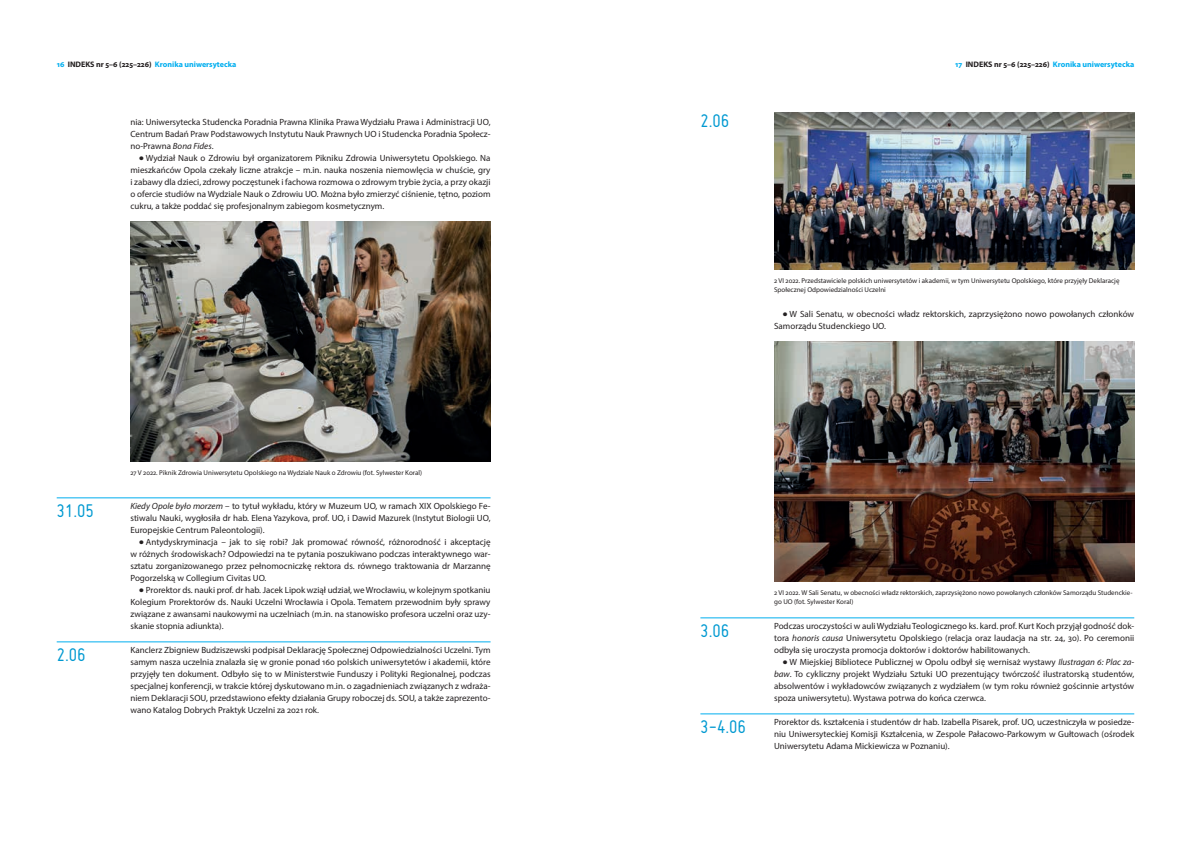
<style>
.page{position:relative;width:1191px;height:842px;background:#fff}
.page>*{position:absolute;margin:0;border:0;box-sizing:border-box;transform-origin:0 0}
.t1{font:20px "Miso";color:#0099d1}
.t2{font:9px/12px "Myriad Pro";color:#231f20;text-align:justify}
.t3{font:700 8px "Myriad Pro";color:#00aeef}
.t4{font:7px/8.4px "Myriad Pro";color:#231f20}
.s1{color:#231f20}
.s2{font-style:italic}
.s3{font-family:"Lato";font-weight:700;font-style:italic}
</style>
<div class="page">
<hr style="left:700px;top:618px;width:434px;height:1px;background:#00aeef">
<hr style="left:700px;top:714px;width:434px;height:1px;background:#00aeef">
<hr style="left:57px;top:498px;width:433px;height:1px;background:#00aeef">
<hr style="left:57px;top:642px;width:433px;height:1px;background:#00aeef">
<img style="left:130px;top:221px;width:360px;height:240px">
<img style="left:774px;top:341px;width:360px;height:240px">
<img style="left:774px;top:113px;width:360px;height:156px">
<p class="t3" style="left:57px;top:59px;width:181px">16 <span class="s1">INDEKS nr 5–6 (225–226)</span> Kronika uniwersytecka</p>
<p class="t3" style="left:955px;top:59px;width:180px">17 <span class="s1">INDEKS nr 5–6 (225–226)</span> Kronika uniwersytecka</p>
<p class="t2" style="left:130px;top:116px;width:362px">nia: Uniwersytecka Studencka Poradnia Prawna Klinika Prawa Wydziału Prawa i Administracji UO, Centrum Badań Praw Podstawowych Instytutu Nauk Prawnych UO i Studencka Poradnia Społecz&shy;no-Prawna <span class="s2">Bona Fides</span>.</p>
<p class="t2" style="left:130px;top:152px;width:362px;text-indent:9px"><span class="s3">•</span> Wydział Nauk o Zdrowiu był organizatorem Pikniku Zdrowia Uniwersytetu Opolskiego. Na mieszkańców Opola czekały liczne atrakcje – m.in. nauka noszenia niemowlęcia w chuście, gry i zabawy dla dzieci, zdrowy poczęstunek i fachowa rozmowa o zdrowym trybie życia, a przy okazji o ofercie studiów na Wydziale Nauk o Zdrowiu UO. Można było zmierzyć ciśnienie, tętno, poziom cukru, a także poddać się profesjonalnym zabiegom kosmetycznym.</p>
<h1 class="t1" style="left:57px;top:500px;width:39px">31.05</h1>
<h1 class="t1" style="left:57px;top:644px;width:30px">2.06</h1>
<p class="t4" style="left:130px;top:468px;width:293px">27 V 2022. Piknik Zdrowia Uniwersytetu Opolskiego na Wydziale Nauk o Zdrowiu (fot. Sylwester Koral)</p>
<p class="t2" style="left:130px;top:500px;width:361px"><span class="s2">Kiedy Opole było morzem</span> – to tytuł wykładu, który w Muzeum UO, w ramach XIX Opolskiego Fe&shy;stiwalu Nauki, wygłosiła dr hab. Elena Yazykova, prof. UO, i Dawid Mazurek (Instytut Biologii UO, Europejskie Centrum Paleontologii).</p>
<p class="t2" style="left:130px;top:536px;width:362px;text-indent:9px"><span class="s3">•</span> Antydyskryminacja – jak to się robi? Jak promować równość, różnorodność i akceptację w różnych środowiskach? Odpowiedzi na te pytania poszukiwano podczas interaktywnego war&shy;sztatu zorganizowanego przez pełnomocniczkę rektora ds. równego traktowania dr Marzannę Pogorzelską w Collegium Civitas UO.</p>
<p class="t2" style="left:130px;top:584px;width:362px;text-indent:9px"><span class="s3">•</span> Prorektor ds. nauki prof. dr hab. Jacek Lipok wziął udział, we Wrocławiu, w kolejnym spotkaniu Kolegium Prorektorów ds. Nauki Uczelni Wrocławia i Opola. Tematem przewodnim były sprawy związane z awansami naukowymi na uczelniach (m.in. na stanowisko profesora uczelni oraz uzy&shy;skanie stopnia adiunkta).</p>
<p class="t2" style="left:130px;top:644px;width:362px">Kanclerz Zbigniew Budziszewski podpisał Deklarację Społecznej Odpowiedzialności Uczelni. Tym samym nasza uczelnia znalazła się w gronie ponad 160 polskich uniwersytetów i akademii, które przyjęły ten dokument. Odbyło się to w Ministerstwie Funduszy i Polityki Regionalnej, podczas specjalnej konferencji, w trakcie której dyskutowano m.in. o zagadnieniach związanych z wdraża&shy;niem Deklaracji SOU, przedstawiono efekty działania Grupy roboczej ds. SOU, a także zaprezento&shy;wano Katalog Dobrych Praktyk Uczelni za 2021 rok.</p>
<h1 class="t1" style="left:700px;top:110px;width:30px">2.06</h1>
<p class="t4" style="left:774px;top:276px;width:347px">2 VI 2022. Przedstawiciele polskich uniwersytetów i akademii, w tym Uniwersytetu Opolskiego, które przyjęły Deklarację<br>Społecznej Odpowiedzialności Uczelni</p>
<p class="t2" style="left:774px;top:308px;width:362px;text-indent:9px"><span class="s3">•</span> W Sali Senatu, w obecności władz rektorskich, zaprzysiężono nowo powołanych członków<br>Samorządu Studenckiego UO.</p>
<h1 class="t1" style="left:700px;top:620px;width:30px">3.06</h1>
<h1 class="t1" style="left:700px;top:716px;width:47px">3-4.06</h1>
<p class="t4" style="left:774px;top:588px;width:360px">2 VI 2022. W Sali Senatu, w obecności władz rektorskich, zaprzysiężono nowo powołanych członków Samorządu Studenckie&shy;go UO (fot. Sylwester Koral)</p>
<p class="t2" style="left:774px;top:620px;width:362px">Podczas uroczystości w auli Wydziału Teologicznego ks. kard. prof. Kurt Koch przyjął godność dok&shy;tora <span class="s2">honoris causa</span> Uniwersytetu Opolskiego (relacja oraz laudacja na str. 24, 30). Po ceremonii odbyła się uroczysta promocja doktorów i doktorów habilitowanych.</p>
<p class="t2" style="left:774px;top:656px;width:362px;text-indent:9px"><span class="s3">•</span> W Miejskiej Bibliotece Publicznej w Opolu odbył się wernisaż wystawy <span class="s2">Ilustragan 6: Plac za&shy;baw</span>. To cykliczny projekt Wydziału Sztuki UO prezentujący twórczość ilustratorską studentów, absolwentów i wykładowców związanych z wydziałem (w tym roku również gościnnie artystów spoza uniwersytetu). Wystawa potrwa do końca czerwca.</p>
<p class="t2" style="left:774px;top:716px;width:362px">Prorektor ds. kształcenia i studentów dr hab. Izabella Pisarek, prof. UO, uczestniczyła w posiedze&shy;niu Uniwersyteckiej Komisji Kształcenia, w Zespole Pałacowo-Parkowym w Gułtowach (ośrodek Uniwersytetu Adama Mickiewicza w Poznaniu).</p>
</div>
